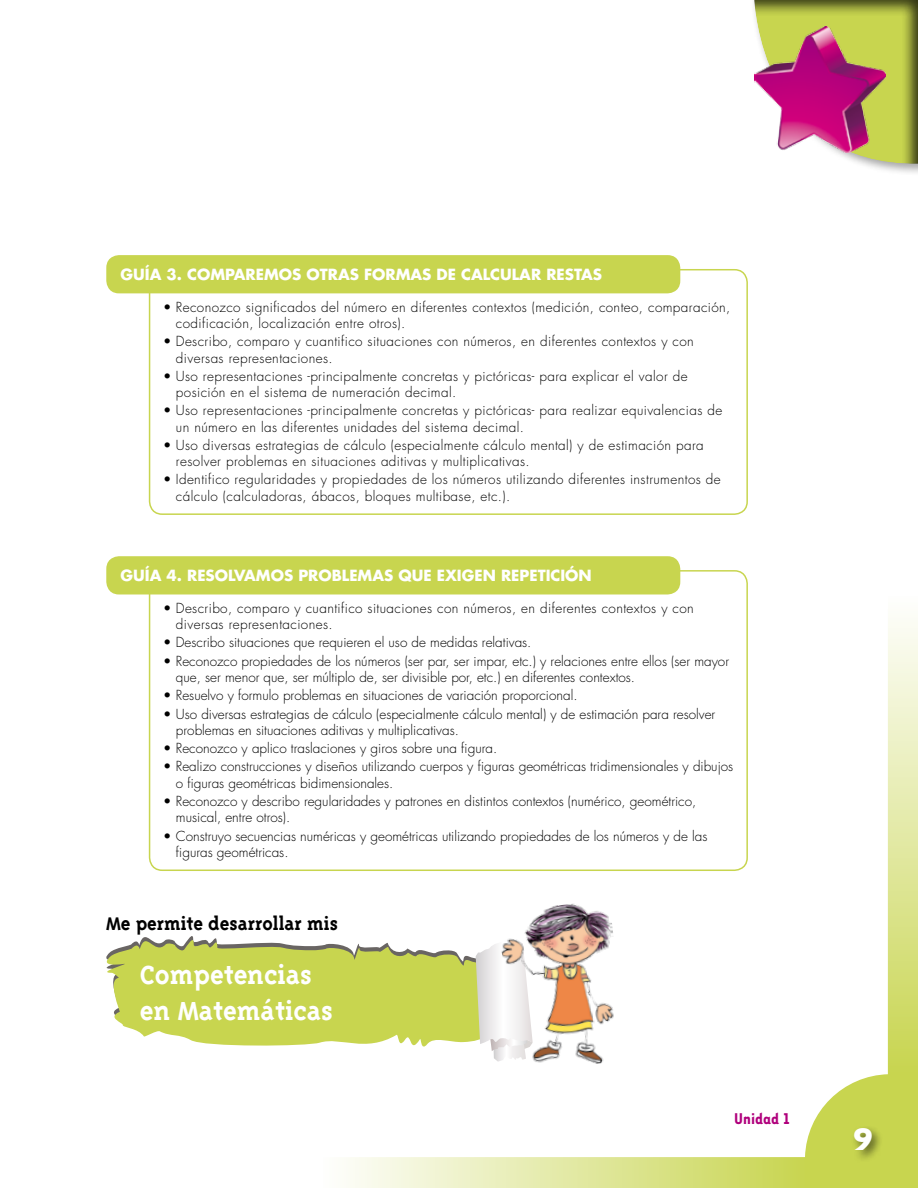
<style>
.page{position:relative;width:918px;height:1188px;background:#fff}
.page>*{position:absolute;margin:0;border:0;box-sizing:border-box;transform-origin:0 0}
.t1{font:700 36px "Tarzana Wide";color:#fff}
.t2{font:700 30px/36px "Triplex Serif";color:#fff}
.t3{font:700 21px "Triplex Serif";color:#000}
.t4{font:700 18px "Tarzana Narrow";color:#b0007c}
.t5{font:700 15px "Futura";color:#fff}
.t6{font:300 13.5px/16.2px "Futura";letter-spacing:.03em;color:#000}
.t7{font:300 13.5px/16.2px "Futura";color:#000}
</style>
<div class="page">
<div style="left:750px;top:0;width:168px;height:176px;background:#000;opacity:.35"></div>
<div style="left:752px;top:0;width:166px;height:165px;background:#000;opacity:.75"></div>
<img style="left:755px;top:27px;width:130px;height:125px">
<div style="left:149px;top:269px;width:599px;height:246px;border:2px solid #c8d54f;border-radius:13px"></div>
<div style="left:106px;top:255px;width:574px;height:38px;background:#c8d54f;border-radius:13px"></div>
<svg style="left:106px;top:936px;width:216px;height:110px;background:#ccd66a"></svg>
<svg style="left:322px;top:620px;width:596px;height:568px"></svg>
<img style="left:497px;top:900px;width:131px;height:173px">
<div style="left:149px;top:570px;width:599px;height:301px;border:2px solid #c8d54f;border-radius:13px"></div>
<div style="left:106px;top:556px;width:574px;height:38px;background:#c8d54f;border-radius:13px"></div>
<p class="t5" style="left:121px;top:264px;width:483px">GUÍA 3. COMPAREMOS OTRAS FORMAS DE CALCULAR RESTAS</p>
<p class="t6" style="left:176px;top:299px;width:556px;text-indent:-13px">• Reconozco significados del número en diferentes contextos (medición, conteo, comparación, codificación, localización entre otros).</p>
<p class="t6" style="left:176px;top:334px;width:519px;text-indent:-13px">• Describo, comparo y cuantifico situaciones con números, en diferentes contextos y con diversas representaciones.</p>
<p class="t6" style="left:176px;top:368px;width:513px;text-indent:-13px">• Uso representaciones -principalmente concretas y pictóricas- para explicar el valor de posición en el sistema de numeración decimal.</p>
<p class="t6" style="left:176px;top:403px;width:548px;text-indent:-13px">• Uso representaciones -principalmente concretas y pictóricas- para realizar equivalencias de un número en las diferentes unidades del sistema decimal.</p>
<p class="t6" style="left:176px;top:437px;width:529px;text-indent:-13px">• Uso diversas estrategias de cálculo (especialmente cálculo mental) y de estimación para resolver problemas en situaciones aditivas y multiplicativas.</p>
<p class="t6" style="left:176px;top:472px;width:546px;text-indent:-13px">• Identifico regularidades y propiedades de los números utilizando diferentes instrumentos de cálculo (calculadoras, ábacos, bloques multibase, etc.).</p>
<p class="t5" style="left:121px;top:565px;width:473px">GUÍA 4. RESOLVAMOS PROBLEMAS QUE EXIGEN REPETICIÓN</p>
<p class="t6" style="left:176px;top:600px;width:519px;text-indent:-13px">• Describo, comparo y cuantifico situaciones con números, en diferentes contextos y con diversas representaciones.</p>
<p class="t7" style="left:163px;top:635px;width:370px">• Describo situaciones que requieren el uso de medidas relativas.</p>
<p class="t7" style="left:176px;top:653px;width:555px;text-indent:-13px">• Reconozco propiedades de los números (ser par, ser impar, etc.) y relaciones entre ellos (ser mayor que, ser menor que, ser múltiplo de, ser divisible por, etc.) en diferentes contextos.</p>
<p class="t7" style="left:163px;top:688px;width:416px">• Resuelvo y formulo problemas en situaciones de variación proporcional.</p>
<p class="t7" style="left:176px;top:706px;width:541px;text-indent:-13px">• Uso diversas estrategias de cálculo (especialmente cálculo mental) y de estimación para resolver problemas en situaciones aditivas y multiplicativas.</p>
<p class="t7" style="left:163px;top:741px;width:336px">• Reconozco y aplico traslaciones y giros sobre una figura.</p>
<p class="t7" style="left:176px;top:759px;width:559px;text-indent:-13px">• Realizo construcciones y diseños utilizando cuerpos y figuras geométricas tridimensionales y dibujos o figuras geométricas bidimensionales.</p>
<p class="t7" style="left:176px;top:793px;width:522px;text-indent:-13px">• Reconozco y describo regularidades y patrones en distintos contextos (numérico, geométrico, musical, entre otros).</p>
<p class="t7" style="left:176px;top:828px;width:533px;text-indent:-13px">• Construyo secuencias numéricas y geométricas utilizando propiedades de los números y de las figuras geométricas.</p>
<h3 class="t3" style="left:106px;top:911px;width:233px">Me permite desarrollar mis</h3>
<h2 class="t2" style="left:140px;top:956px;width:195px">Competencias en Matemáticas</h2>
<h3 class="t4" style="left:734px;top:1107px;width:58px">Unidad 1</h3>
<h1 class="t1" style="left:852px;top:1115px;width:23px">9</h1>
</div>
